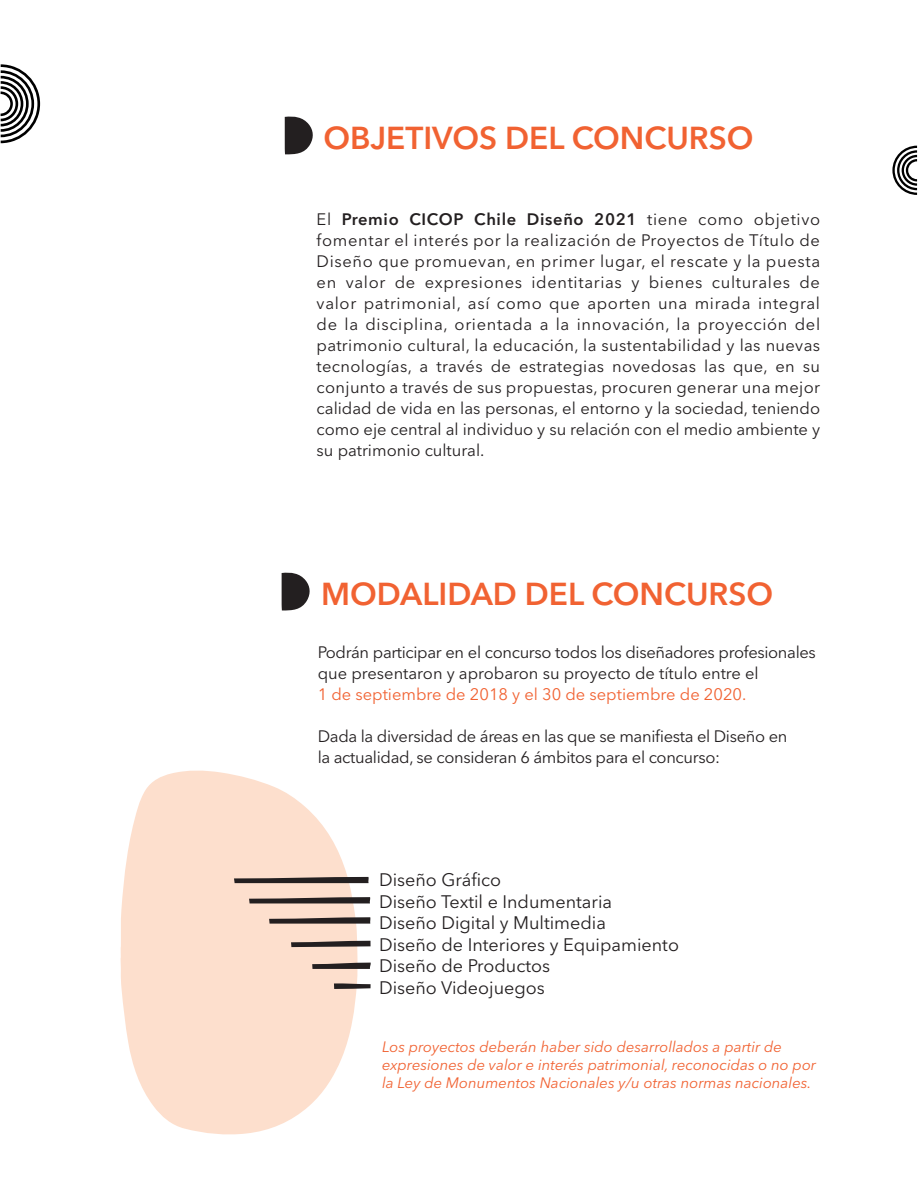
<style>
.page{position:relative;width:918px;height:1188px;background:#fff}
.page>*{position:absolute;margin:0;border:0;box-sizing:border-box;transform-origin:0 0}
.t1{font:600 31.5px "Avenir Next LT Pro";color:#f16232}
.t2{font:18px/21.6px "Avenir Next LT Pro";color:#231f20}
.t3{font:16.5px/21px "Avenir Next LT Pro";letter-spacing:-.02em;color:#231f20}
.t4{font:16.5px "Avenir Next LT Pro";color:#f16232}
.t5{font:italic 15px/18px "Avenir Next LT Pro";color:#f16232}
.s1{font-weight:600}
</style>
<div class="page">
<svg style="left:120px;top:770px;width:238px;height:365px;fill:#fddfcd"></svg>
<svg style="left:312px;top:963px;width:59px;height:6px"></svg>
<svg style="left:334px;top:983px;width:37px;height:6px"></svg>
<svg style="left:291px;top:941px;width:80px;height:6px"></svg>
<svg style="left:269px;top:917px;width:102px;height:7px"></svg>
<svg style="left:249px;top:897px;width:121px;height:6px"></svg>
<svg style="left:234px;top:877px;width:135px;height:6px"></svg>
<svg style="left:892px;top:146px;width:25px;height:49px"></svg>
<svg style="left:1px;top:64px;width:39px;height:79px"></svg>
<svg style="left:282px;top:572px;width:28px;height:39px"></svg>
<svg style="left:285px;top:116px;width:28px;height:38px"></svg>
<h1 class="t1" style="left:323px;top:119px;width:432px">OBJETIVOS DEL CONCURSO</h1>
<p class="t3" style="left:317px;top:209px;width:505px;text-align:justify">El <span class="s1">Premio CICOP Chile Diseño 2021</span> tiene como objetivo fomentar el interés por la realización de Proyectos de Título de Diseño que promuevan, en primer lugar, el rescate y la puesta en valor de expresiones identitarias y bienes culturales de valor patrimonial, así como que aporten una mirada integral de la disciplina, orientada a la innovación, la proyección del patrimonio cultural, la educación, la sustentabilidad y las nuevas tecnologías, a través de estrategias novedosas las que, en su conjunto a través de sus propuestas, procuren generar una mejor calidad de vida en las personas, el entorno y la sociedad, teniendo como eje central al individuo y su relación con el medio ambiente y su patrimonio cultural.</p>
<h1 class="t1" style="left:321px;top:574px;width:454px">MODALIDAD DEL CONCURSO</h1>
<p class="t3" style="left:318px;top:642px;width:500px">Podrán participar en el concurso todos los diseñadores profesionales que presentaron y aprobaron su proyecto de título entre el</p>
<p class="t4" style="left:318px;top:685px;width:430px">1 de septiembre de 2018 y el 30 de septiembre de 2020.</p>
<p class="t3" style="left:318px;top:726px;width:471px">Dada la diversidad de áreas en las que se manifiesta el Diseño en la actualidad, se consideran 6 ámbitos para el concurso:</p>
<p class="t2" style="left:379px;top:869px;width:301px">Diseño Gráfico<br>Diseño Textil e Indumentaria<br>Diseño Digital y Multimedia<br>Diseño de Interiores y Equipamiento<br>Diseño de Productos<br>Diseño Videojuegos</p>
<p class="t5" style="left:382px;top:1038px;width:436px">Los proyectos deberán haber sido desarrollados a partir de expresiones de valor e interés patrimonial, reconocidas o no por la Ley de Monumentos Nacionales y/u otras normas nacionales.</p>
</div>
